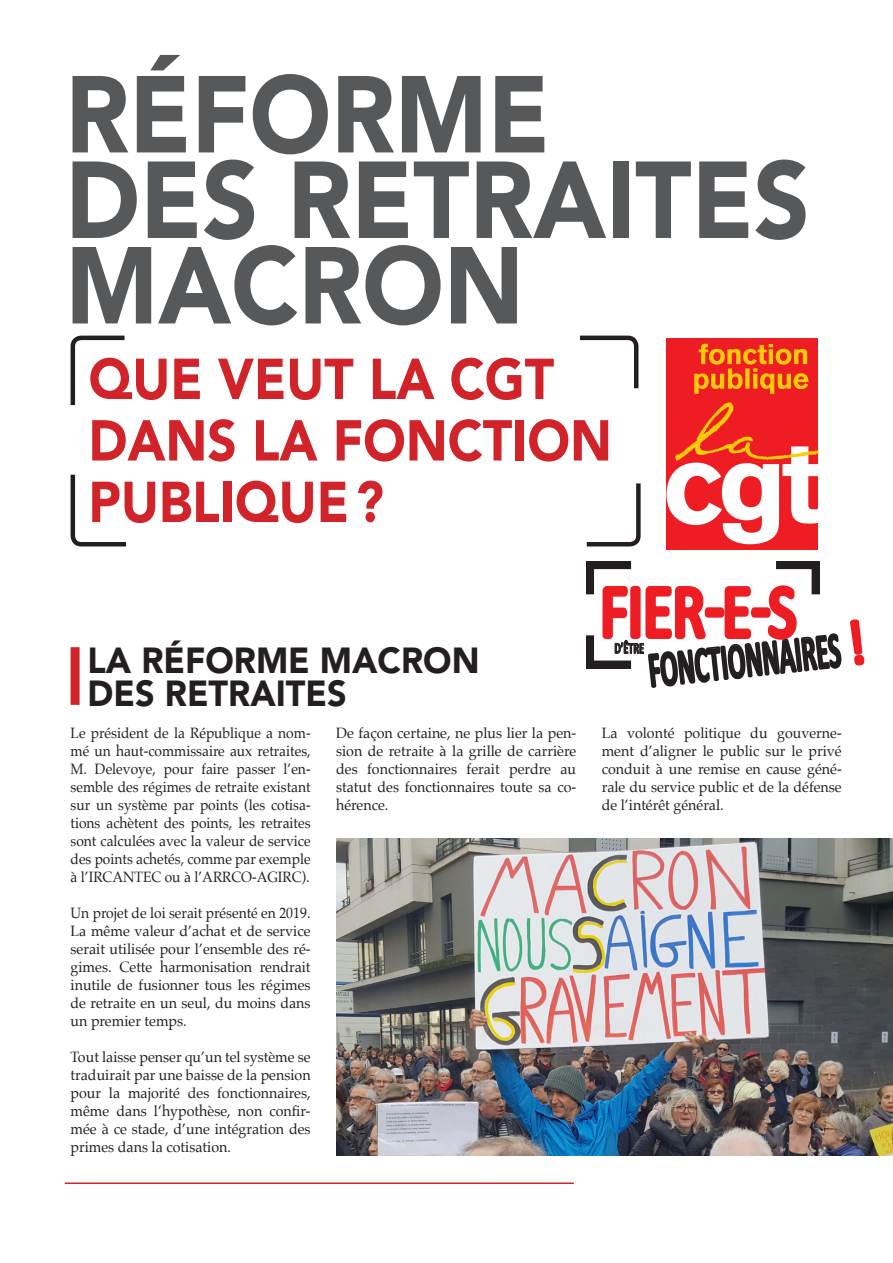
<style>
.page{position:relative;width:893px;height:1263px;background:#fff}
.page>*{position:absolute;margin:0;border:0;box-sizing:border-box;transform-origin:0 0}
.t1{font:900 108px "Avenir LT Std";color:#57585a;scale:.91 1}
.t2{font:900 57px/61.5px "Avenir LT Std";color:#d1232a;scale:.9 1}
.t3{font:700 51.3px "Calibri";color:#231f20;scale:.5 1}
.t4{font:900 36px "Avenir LT Std";color:#231f20;scale:.95 1}
.t5{font:700 15.75px "Calibri";color:#231f20;scale:.64 1}
.t6{font:15px/18px "Palatino";color:#231f20;text-align:justify;scale:.95 1}
.t7{font:15px/18px "Palatino";color:#231f20;text-align:justify;scale:.92 1}
</style>
<div class="page">
<img style="left:336px;top:838px;width:557px;height:317px">
<svg style="left:580px;top:335px;width:59px;height:54px"></svg>
<svg style="left:70px;top:335px;width:55px;height:71px"></svg>
<svg style="left:70px;top:474px;width:57px;height:73px"></svg>
<svg style="left:586px;top:483px;width:55px;height:64px"></svg>
<hr style="left:65px;top:1182px;width:509px;height:2px;background:#d1232a">
<div style="left:667px;top:338px;width:151px;height:211px;background:#ee1d23"></div>
<svg style="left:666px;top:344px;width:152px;height:200px"></svg>
<div style="left:71px;top:647px;width:9px;height:58px;background:#d1232a"></div>
<svg style="left:586px;top:562px;width:279px;height:126px"></svg>
<p class="t1" style="left:65px;top:50px;width:533px">RÉFORME</p>
<p class="t1" style="left:65px;top:135px;width:819px">DES RETRAITES</p>
<p class="t1" style="left:65px;top:221px;width:505px">MACRON</p>
<p class="t2" style="left:89px;top:348px;width:583px">QUE VEUT LA CGT<br>DANS LA FONCTION<br>PUBLIQUE?</p>
<p class="t3" style="left:645px;top:637px;width:387px;rotate:-6deg">FONCTIONNAIRES</p>
<p class="t5" style="left:614px;top:638px;width:48px">D’ÊTRE</p>
<p class="t4" style="left:88px;top:639px;width:414px">LA RÉFORME MACRON</p>
<p class="t4" style="left:88px;top:672px;width:274px">DES RETRAITES</p>
<p class="t7" style="left:71px;top:724px;width:262px">Le président de la République a nom&shy;mé un haut-commissaire aux retraites, M. Delevoye, pour faire passer l’en&shy;semble des régimes de retraite existant sur un système par points (les cotisa&shy;tions achètent des points, les retraites sont calculées avec la valeur de service des points achetés, comme par exemple à l’IRCANTEC ou à l’ARRCO-AGIRC).</p>
<p class="t7" style="left:71px;top:904px;width:262px">Un projet de loi serait présenté en 2019.</p>
<p class="t6" style="left:71px;top:922px;width:254px">La même valeur d’achat et de service serait utilisée pour l’ensemble des ré&shy;gimes. Cette harmonisation rendrait inutile de fusionner tous les régimes de retraite en un seul, du moins dans un premier temps.</p>
<p class="t6" style="left:71px;top:1048px;width:254px">Tout laisse penser qu’un tel système se traduirait par une baisse de la pension pour la majorité des fonctionnaires, même dans l’hypothèse, non confir&shy;mée à ce stade, d’une intégration des primes dans la cotisation.</p>
<p class="t6" style="left:336px;top:724px;width:254px">De façon certaine, ne plus lier la pen&shy;sion de retraite à la grille de carrière des fonctionnaires ferait perdre au statut des fonctionnaires toute sa co&shy;hérence.</p>
<p class="t6" style="left:602px;top:724px;width:254px">La volonté politique du gouverne&shy;ment d’aligner le public sur le privé conduit à une remise en cause géné&shy;rale du service public et de la défense de l’intérêt général.</p>
</div>
